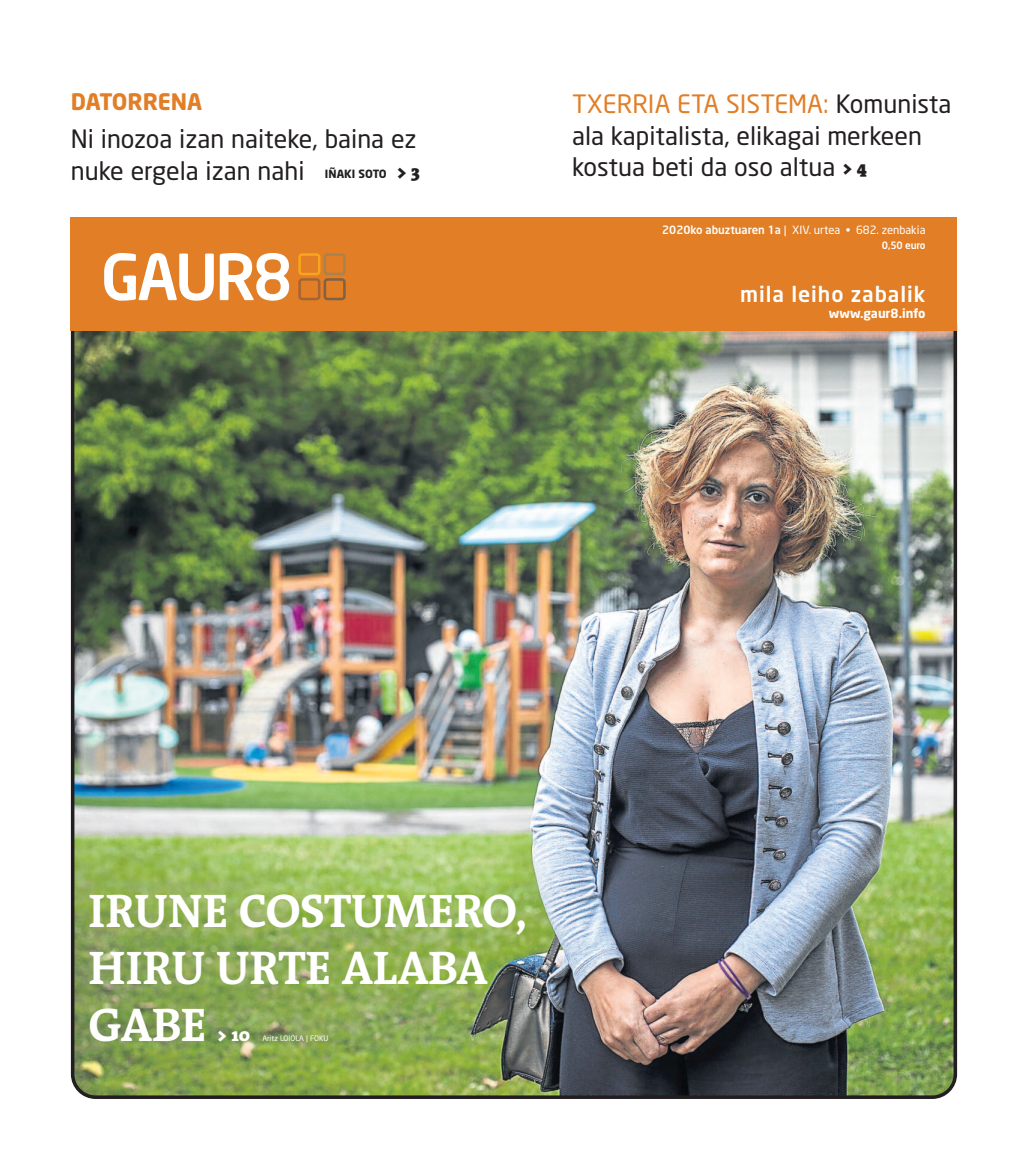
<style>
.page{position:relative;width:1028px;height:1170px;background:#fff}
.page>*{position:absolute;margin:0;border:0;box-sizing:border-box;transform-origin:0 0}
.t1{font:700 47.5px/56.8px "The Antiqua B7";letter-spacing:-.015em;color:#fff}
.t2{font:25px/31.2px "Neo Sans";color:#231f20}
.t3{font:700 22.5px "Neo Sans";letter-spacing:-.01em;color:#e17e26}
.t4{font:500 21.25px "Neo Sans";letter-spacing:.045em;color:#fff}
.t5{font:900 17.5px "The Antiqua B9";color:#fff}
.t6{font:700 12.5px "Neo Sans";color:#fff}
.t7{font:11.25px "Neo Sans";color:#fff}
.t8{font:700 11.25px "Neo Sans";color:#231f20}
.t9{font:500 10px "Neo Sans";letter-spacing:-.02em;color:#fff}
.t10{font:7.5px "Neo Sans";color:#fff}
.s1{font-family:"The Antiqua B9";font-weight:900;font-size:17.5px}
.s2{color:#e17e26}
.s3{font-weight:500}
</style>
<div class="page">
<img style="left:71px;top:330px;width:886px;height:768px">
<div style="left:71px;top:217px;width:886px;height:113px;background:#e17e26"></div>
<svg style="left:104px;top:253px;width:110px;height:47px"></svg>
<svg style="left:220px;top:253px;width:69px;height:47px"></svg>
<div style="left:123px;top:276px;width:13px;height:6px;background:#fff"></div>
<div style="left:298px;top:278px;width:22px;height:22px;border:3px solid #a76433;border-radius:3px"></div>
<div style="left:298px;top:253px;width:22px;height:22px;border:3px solid #f9a51b;border-radius:3px"></div>
<div style="left:323px;top:278px;width:23px;height:22px;border:3px solid #816043;border-radius:3px"></div>
<div style="left:323px;top:253px;width:23px;height:22px;border:3px solid #a68351;border-radius:3px"></div>
<p class="t3" style="left:71px;top:92px;width:133px">DATORRENA</p>
<p class="t2" style="left:71px;top:126px;width:347px">Ni inozoa izan naiteke, baina ez nuke ergela izan nahi</p>
<p class="t8" style="left:325px;top:169px;width:96px">IÑAKI SOTO <span class="s1">&gt; 3</span></p>
<p class="t2" style="left:572px;top:91px;width:381px"><span class="s2">TXERRIA ETA SISTEMA:</span> Komunista ala kapitalista, elikagai merkeen kostua beti da oso altua <span class="s1">&gt; 4</span></p>
<p class="t7" style="left:662px;top:225px;width:265px"><span class="s3">2020ko abuztuaren 1a</span> | XIV. urtea • 682. zenbakia</p>
<p class="t9" style="left:882px;top:242px;width:45px">0,50 euro</p>
<p class="t4" style="left:740px;top:285px;width:187px">mila leiho zabalik</p>
<p class="t6" style="left:829px;top:308px;width:98px">www.gaur8.info</p>
<h1 class="t1" style="left:88px;top:888px;width:440px">IRUNE COSTUMERO,<br>HIRU URTE ALABA<br>GABE</h1>
<p class="t5" style="left:217px;top:1028px;width:35px">&gt; 10</p>
<p class="t10" style="left:262px;top:1035px;width:68px">Aritz LOIOLA | FOKU</p>
</div>
